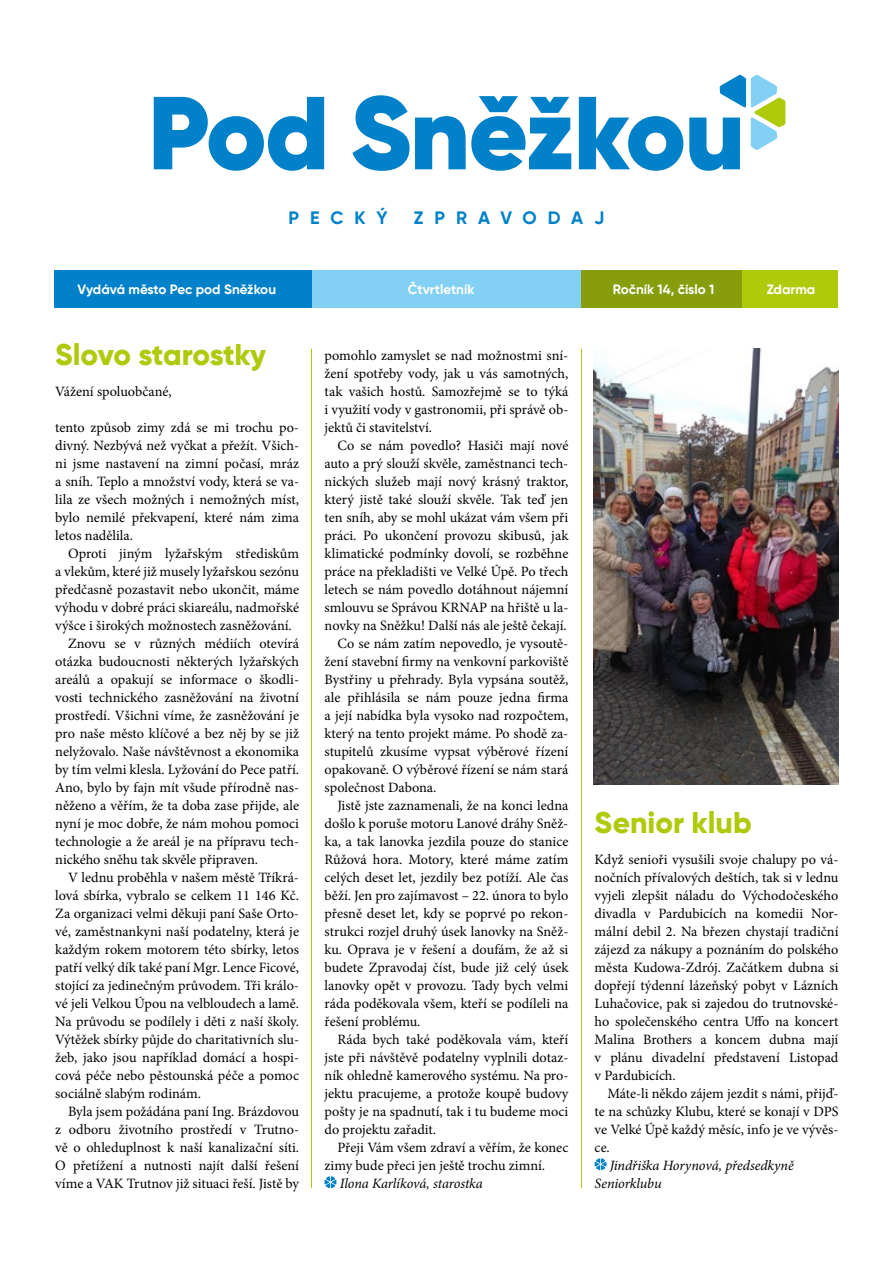
<style>
.page{position:relative;width:893px;height:1263px;background:#fff}
.page>*{position:absolute;margin:0;border:0;box-sizing:border-box;transform-origin:0 0}
.t1{font:900 103.5px "Gilroy";letter-spacing:-.01em;color:#0081c9}
.t2{font:800 30px "Gilroy";color:#afca0b}
.t3{font:700 18px "Gilroy";letter-spacing:.61em;color:#0081c9}
.t4{font:14.25px/18px "Minion Pro";color:#000;text-align:justify}
.t5{font:italic 14.25px/18px "Minion Pro";letter-spacing:-.01em;color:#000}
.t6{font:700 13.5px "Gilroy";color:#fff}
</style>
<div class="page">
<svg style="left:720px;top:75px;width:65px;height:75px"></svg>
<div style="left:54px;top:270px;width:258px;height:38px;background:#0081c9"></div>
<div style="left:579px;top:270px;width:221px;height:38px;background:#879d0c"></div>
<div style="left:742px;top:270px;width:96px;height:38px;background:#afca0b"></div>
<div style="left:312px;top:270px;width:269px;height:38px;background:#83d0f5"></div>
<svg style="left:325px;top:1176px;width:11px;height:12px"></svg>
<hr style="left:311px;top:349px;width:1px;height:839px;background:#afca0b">
<hr style="left:581px;top:349px;width:1px;height:839px;background:#afca0b">
<svg style="left:595px;top:1158px;width:11px;height:12px"></svg>
<img style="left:594px;top:349px;width:244px;height:435px">
<h1 class="t1" style="left:148px;top:67px;width:598px">Pod Sněžkou</h1>
<p class="t3" style="left:289px;top:207px;width:101px">PECKÝ</p>
<p class="t3" style="left:414px;top:207px;width:192px">ZPRAVODAJ</p>
<p class="t6" style="left:78px;top:281px;width:200px">Vydává město Pec pod Sněžkou</p>
<p class="t6" style="left:408px;top:281px;width:68px">Čtvrtletník</p>
<p class="t6" style="left:613px;top:281px;width:103px">Ročník 14, číslo 1</p>
<p class="t6" style="left:767px;top:281px;width:50px">Zdarma</p>
<h2 class="t2" style="left:55px;top:336px;width:212px">Slovo starostky</h2>
<p class="t4" style="left:55px;top:383px;width:118px">Vážení spoluobčané,</p>
<p class="t4" style="left:55px;top:419px;width:245px">tento způsob zimy zdá se mi trochu po&shy;divný. Nezbývá než vyčkat a přežít. Všich&shy;ni jsme nastavení na zimní počasí, mráz a sníh. Teplo a množství vody, která se va&shy;lila ze všech možných i nemožných míst, bylo nemilé překvapení, které nám zima letos nadělila.</p>
<p class="t4" style="left:68px;top:544px;width:233px">Oproti jiným lyžařským střediskům</p>
<p class="t4" style="left:55px;top:562px;width:245px">a vlekům, které již musely lyžařskou sezónu</p>
<p class="t4" style="left:55px;top:580px;width:245px">předčasně pozastavit nebo ukončit, máme</p>
<p class="t4" style="left:55px;top:598px;width:245px">výhodu v dobré práci skiareálu, nadmořské</p>
<p class="t4" style="left:55px;top:616px;width:238px">výšce i širokých možnostech zasněžování.</p>
<p class="t4" style="left:68px;top:634px;width:233px">Znovu se v různých médiích otevírá</p>
<p class="t4" style="left:55px;top:652px;width:245px">otázka budoucnosti některých lyžařských</p>
<p class="t4" style="left:55px;top:670px;width:245px">areálů a opakují se informace o škodli-</p>
<p class="t4" style="left:55px;top:688px;width:245px">vosti technického zasněžování na životní</p>
<p class="t4" style="left:55px;top:706px;width:245px">prostředí. Všichni víme, že zasněžování je</p>
<p class="t4" style="left:55px;top:724px;width:245px">pro naše město klíčové a bez něj by se již</p>
<p class="t4" style="left:55px;top:742px;width:245px">nelyžovalo. Naše návštěvnost a ekonomika</p>
<p class="t4" style="left:55px;top:760px;width:245px">by tím velmi klesla. Lyžování do Pece patří.</p>
<p class="t4" style="left:55px;top:778px;width:245px">Ano, bylo by fajn mít všude přírodně nas-</p>
<p class="t4" style="left:55px;top:796px;width:245px">něženo a věřím, že ta doba zase přijde, ale</p>
<p class="t4" style="left:55px;top:814px;width:245px">nyní je moc dobře, že nám mohou pomoci</p>
<p class="t4" style="left:55px;top:832px;width:245px">technologie a že areál je na přípravu tech-</p>
<p class="t4" style="left:55px;top:850px;width:204px">nického sněhu tak skvěle připraven.</p>
<p class="t4" style="left:68px;top:868px;width:233px">V lednu proběhla v našem městě Tříkrá-</p>
<p class="t4" style="left:55px;top:886px;width:245px">lová sbírka, vybralo se celkem 11 146 Kč.</p>
<p class="t4" style="left:55px;top:904px;width:245px">Za organizaci velmi děkuji paní Saše Orto-</p>
<p class="t4" style="left:55px;top:922px;width:245px">vé, zaměstnankyni naší podatelny, která je</p>
<p class="t4" style="left:55px;top:940px;width:245px">každým rokem motorem této sbírky, letos</p>
<p class="t4" style="left:55px;top:958px;width:245px">patří velký dík také paní Mgr. Lence Ficové,</p>
<p class="t4" style="left:55px;top:976px;width:245px">stojící za jedinečným průvodem. Tři králo-</p>
<p class="t4" style="left:55px;top:994px;width:245px">vé jeli Velkou Úpou na velbloudech a lamě.</p>
<p class="t4" style="left:55px;top:1012px;width:245px">Na průvodu se podílely i děti z naší školy.</p>
<p class="t4" style="left:55px;top:1030px;width:245px">Výtěžek sbírky půjde do charitativních slu-</p>
<p class="t4" style="left:55px;top:1048px;width:245px">žeb, jako jsou například domácí a hospi-</p>
<p class="t4" style="left:55px;top:1066px;width:245px">cová péče nebo pěstounská péče a pomoc</p>
<p class="t4" style="left:55px;top:1084px;width:147px">sociálně slabým rodinám.</p>
<p class="t4" style="left:68px;top:1102px;width:233px">Byla jsem požádána paní Ing. Brázdovou</p>
<p class="t4" style="left:55px;top:1120px;width:245px">z odboru životního prostředí v Trutno-</p>
<p class="t4" style="left:55px;top:1138px;width:245px">vě o ohleduplnost k naší kanalizační síti.</p>
<p class="t4" style="left:55px;top:1156px;width:245px">O přetížení a nutnosti najít další řešení</p>
<p class="t4" style="left:55px;top:1174px;width:245px">víme a VAK Trutnov již situaci řeší. Jistě by</p>
<p class="t4" style="left:325px;top:346px;width:245px">pomohlo zamyslet se nad možnostmi sní&shy;žení spotřeby vody, jak u vás samotných, tak vašich hostů. Samozřejmě se to týká i využití vody v gastronomii, při správě ob&shy;jektů či stavitelství.</p>
<p class="t4" style="left:337px;top:436px;width:233px">Co se nám povedlo? Hasiči mají nové</p>
<p class="t4" style="left:325px;top:454px;width:245px">auto a prý slouží skvěle, zaměstnanci tech-</p>
<p class="t4" style="left:325px;top:472px;width:245px">nických služeb mají nový krásný traktor,</p>
<p class="t4" style="left:325px;top:490px;width:245px">který jistě také slouží skvěle. Tak teď jen</p>
<p class="t4" style="left:325px;top:508px;width:245px">ten sníh, aby se mohl ukázat vám všem při</p>
<p class="t4" style="left:325px;top:526px;width:245px">práci. Po ukončení provozu skibusů, jak</p>
<p class="t4" style="left:325px;top:544px;width:245px">klimatické podmínky dovolí, se rozběhne</p>
<p class="t4" style="left:325px;top:562px;width:245px">práce na překladišti ve Velké Úpě. Po třech</p>
<p class="t4" style="left:325px;top:580px;width:245px">letech se nám povedlo dotáhnout nájemní</p>
<p class="t4" style="left:325px;top:598px;width:245px">smlouvu se Správou KRNAP na hřiště u la-</p>
<p class="t4" style="left:325px;top:616px;width:244px">novky na Sněžku! Další nás ale ještě čekají.</p>
<p class="t4" style="left:337px;top:634px;width:232px">Co se nám zatím nepovedlo, je vysoutě-</p>
<p class="t4" style="left:325px;top:652px;width:245px">žení stavební firmy na venkovní parkoviště</p>
<p class="t4" style="left:325px;top:670px;width:245px">Bystřiny u přehrady. Byla vypsána soutěž,</p>
<p class="t4" style="left:325px;top:688px;width:245px">ale přihlásila se nám pouze jedna firma</p>
<p class="t4" style="left:325px;top:706px;width:245px">a její nabídka byla vysoko nad rozpočtem,</p>
<p class="t4" style="left:325px;top:724px;width:245px">který na tento projekt máme. Po shodě za-</p>
<p class="t4" style="left:325px;top:742px;width:245px">stupitelů zkusíme vypsat výběrové řízení</p>
<p class="t4" style="left:325px;top:760px;width:245px">opakovaně. O výběrové řízení se nám stará</p>
<p class="t4" style="left:325px;top:778px;width:113px">společnost Dabona.</p>
<p class="t4" style="left:337px;top:796px;width:233px">Jistě jste zaznamenali, že na konci ledna</p>
<p class="t4" style="left:325px;top:814px;width:245px">došlo k poruše motoru Lanové dráhy Sněž-</p>
<p class="t4" style="left:325px;top:832px;width:245px">ka, a tak lanovka jezdila pouze do stanice</p>
<p class="t4" style="left:325px;top:850px;width:245px">Růžová hora. Motory, které máme zatím</p>
<p class="t4" style="left:325px;top:868px;width:245px">celých deset let, jezdily bez potíží. Ale čas</p>
<p class="t4" style="left:325px;top:886px;width:245px">běží. Jen pro zajímavost – 22. února to bylo</p>
<p class="t4" style="left:325px;top:904px;width:245px">přesně deset let, kdy se poprvé po rekon-</p>
<p class="t4" style="left:325px;top:922px;width:245px">strukci rozjel druhý úsek lanovky na Sněž-</p>
<p class="t4" style="left:325px;top:940px;width:245px">ku. Oprava je v řešení a doufám, že až si</p>
<p class="t4" style="left:325px;top:958px;width:245px">budete Zpravodaj číst, bude již celý úsek</p>
<p class="t4" style="left:325px;top:976px;width:245px">lanovky opět v provozu. Tady bych velmi</p>
<p class="t4" style="left:325px;top:994px;width:245px">ráda poděkovala všem, kteří se podíleli na</p>
<p class="t4" style="left:325px;top:1012px;width:97px">řešení problému.</p>
<p class="t4" style="left:337px;top:1030px;width:233px">Ráda bych také poděkovala vám, kteří</p>
<p class="t4" style="left:325px;top:1048px;width:245px">jste při návštěvě podatelny vyplnili dotaz-</p>
<p class="t4" style="left:325px;top:1066px;width:245px">ník ohledně kamerového systému. Na pro-</p>
<p class="t4" style="left:325px;top:1084px;width:245px">jektu pracujeme, a protože koupě budovy</p>
<p class="t4" style="left:325px;top:1102px;width:245px">pošty je na spadnutí, tak i tu budeme moci</p>
<p class="t4" style="left:325px;top:1120px;width:113px">do projektu zařadit.</p>
<p class="t4" style="left:337px;top:1138px;width:233px">Přeji Vám všem zdraví a věřím, že konec</p>
<p class="t4" style="left:325px;top:1156px;width:222px">zimy bude přeci jen ještě trochu zimní.</p>
<p class="t5" style="left:340px;top:1174px;width:145px">Ilona Karlíková, starostka</p>
<h2 class="t2" style="left:595px;top:804px;width:159px">Senior klub</h2>
<p class="t4" style="left:595px;top:851px;width:245px">Když senioři vysušili svoje chalupy po vá&shy;nočních přívalových deštích, tak si v lednu vyjeli zlepšit náladu do Východočeského divadla v Pardubicích na komedii Nor&shy;mální debil 2. Na březen chystají tradiční zájezd za nákupy a poznáním do polského města Kudowa-Zdrój. Začátkem dubna si dopřejí týdenní lázeňský pobyt v Lázních Luhačovice, pak si zajedou do trutnovské&shy;ho společenského centra Uffo na koncert Malina Brothers a koncem dubna mají v plánu divadelní představení Listopad v Pardubicích.</p>
<p class="t4" style="left:595px;top:1084px;width:245px;text-indent:13px">Máte-li někdo zájem jezdit s námi, přijď&shy;te na schůzky Klubu, které se konají v DPS ve Velké Úpě každý měsíc, info je ve vývěs&shy;ce.</p>
<p class="t5" style="left:595px;top:1156px;width:201px;text-indent:15px">Jindřiška Horynová, předsedkyně<br>Seniorklubu</p>
</div>
